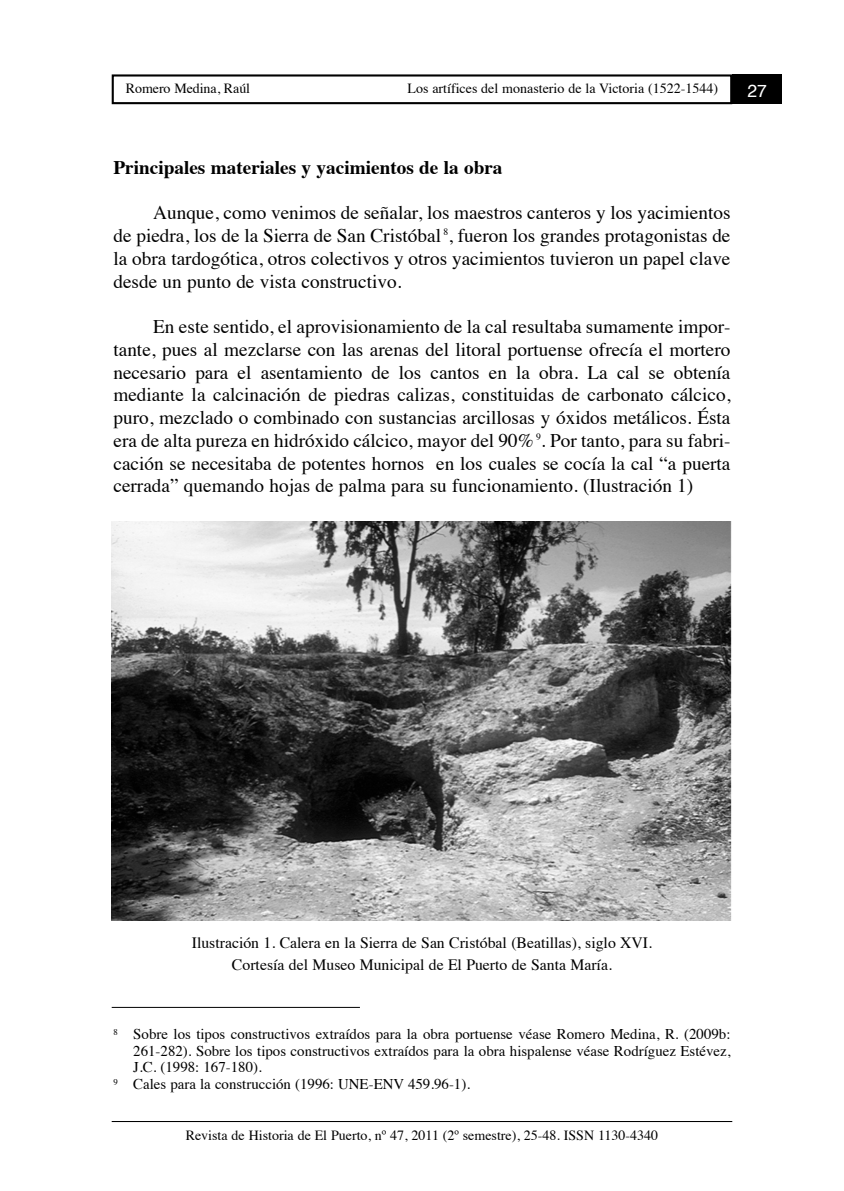
<style>
.page{position:relative;width:844px;height:1191px;background:#fff}
.page>*{position:absolute;margin:0;border:0;box-sizing:border-box;transform-origin:0 0}
.t1{font:19.25px/22.8px "Times";color:#000;text-align:justify}
.t2{font:700 19.25px "Times";color:#000}
.t3{font:17.5px "Helvetica";color:#fff}
.t4{font:15.75px/22.8px "Times";color:#000;text-align:center}
.t5{font:14.88px "Times";color:#000}
.t6{font:14px "Times";color:#000}
</style>
<div class="page">
<img style="left:112px;top:521px;width:620px;height:399px">
<hr style="left:112px;top:1007px;width:248px;height:1px;background:#000">
<hr style="left:112px;top:1121px;width:620px;height:1px;background:#000">
<div style="left:112px;top:74px;width:620px;height:30px;border:2px solid #000"></div>
<div style="left:732px;top:74px;width:49px;height:30px;background:#000"></div>
<p class="t6" style="left:126px;top:83px;width:126px">Romero Medina, Raúl</p>
<p class="t6" style="left:407px;top:83px;width:312px">Los artífices del monasterio de la Victoria (1522-1544)</p>
<p class="t3" style="left:747px;top:83px;width:21px">27</p>
<p class="t2" style="left:113px;top:159px;width:390px">Principales materiales y yacimientos de la obra</p>
<p class="t1" style="left:113px;top:203px;width:618px;text-indent:40px">Aunque, como venimos de señalar, los maestros canteros y los yacimientos de piedra, los de la Sierra de San Cristóbal <sup>8</sup>, fueron los grandes protagonistas de la obra tardogótica, otros colectivos y otros yacimientos tuvieron un papel clave desde un punto de vista constructivo.</p>
<p class="t1" style="left:113px;top:317px;width:618px;text-indent:40px">En este sentido, el aprovisionamiento de la cal resultaba sumamente impor&shy;tante, pues al mezclarse con las arenas del litoral portuense ofrecía el mortero necesario para el asentamiento de los cantos en la obra. La cal se obtenía mediante la calcinación de piedras calizas, constituidas de carbonato cálcico, puro, mezclado o combinado con sustancias arcillosas y óxidos metálicos. ésta era de alta pureza en hidróxido cálcico, mayor del 90% <sup>9</sup>. Por tanto, para su fabri&shy;cación se necesitaba de potentes hornos en los cuales se cocía la cal “a puerta cerrada” quemando hojas de palma para su funcionamiento. (Ilustración 1)</p>
<p class="t4" style="left:192px;top:932px;width:462px">Ilustración 1. Calera en la Sierra de San Cristóbal (Beatillas), siglo XVI.<br>Cortesía del Museo Municipal de El Puerto de Santa María.</p>
<p class="t5" style="left:113px;top:1028px;width:618px"><sup>8</sup> Sobre los tipos constructivos extraídos para la obra portuense véase Romero Medina, R. (2009b:</p>
<p class="t5" style="left:133px;top:1044px;width:598px">261-282). Sobre los tipos constructivos extraídos para la obra hispalense véase Rodríguez Estévez,</p>
<p class="t5" style="left:133px;top:1061px;width:130px">J.C. (1998: 167-180).</p>
<p class="t5" style="left:113px;top:1077px;width:358px"><sup>9</sup> Cales para la construcción (1996: UNE-ENV 459.96-1).</p>
<p class="t6" style="left:186px;top:1129px;width:474px">Revista de Historia de El Puerto, nº 47, 2011 (2º semestre), 25-48. ISSN 1130-4340</p>
</div>
